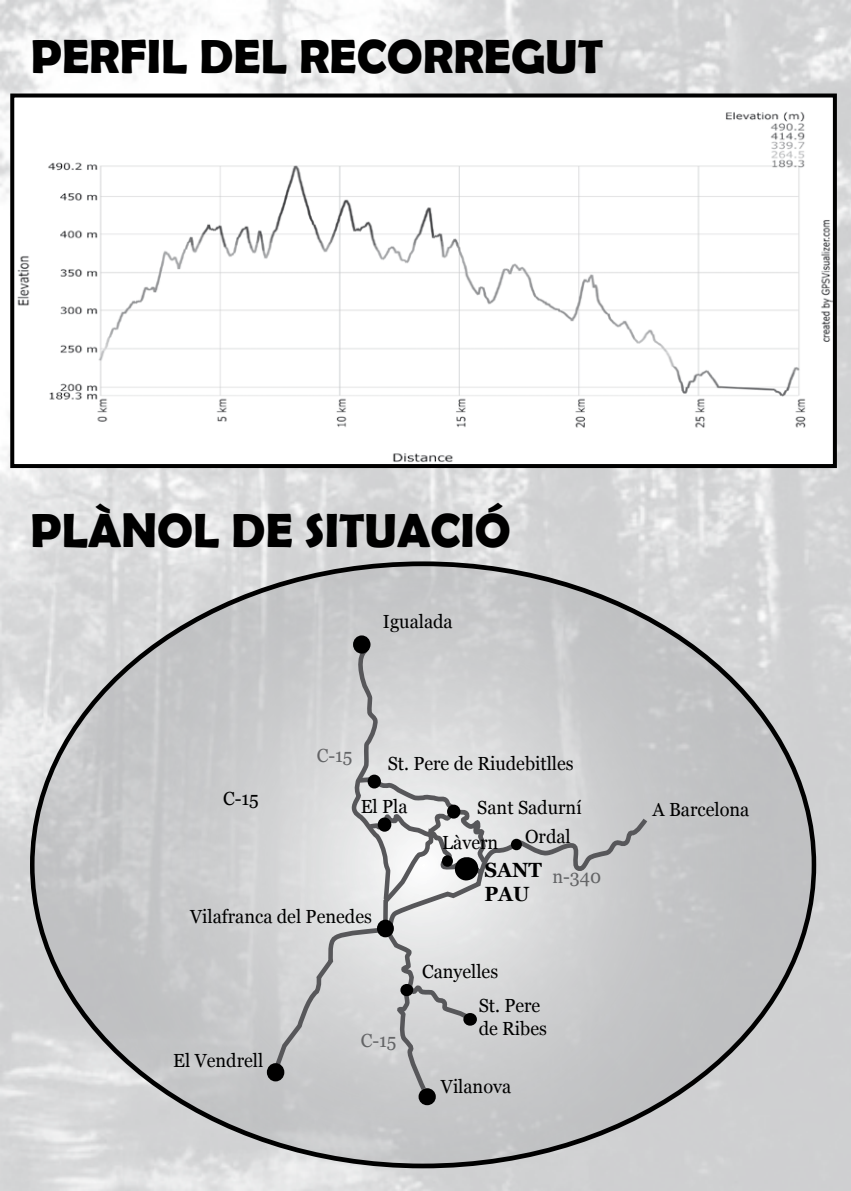
<style>
.page{position:relative;width:851px;height:1191px;background:#fff}
.page>*{position:absolute;margin:0;border:0;box-sizing:border-box;transform-origin:0 0}
.t1{font:700 48px "Berlin Sans FB Demi";color:#000}
.t2{font:700 20.6px/24.6px "Georgia";color:#000;scale:.96 1}
.t3{font:19px/22.8px "Georgia";color:#000;scale:.96 1}
.t4{font:19px "Georgia";color:#636466;scale:.96 1}
</style>
<div class="page">
<img style="left:0;top:0;width:850px;height:1191px">
<svg style="left:32px;top:564px;width:781px;height:602px;background:#c5c6c7"></svg>
<svg style="left:272px;top:815px;width:377px;height:255px;background:#cfcfd0"></svg>
<div style="left:421px;top:1090px;width:12px;height:12px;background:#000;border-radius:50%"></div>
<div style="left:418px;top:1088px;width:18px;height:17px;border:5px solid #000;border-radius:50%"></div>
<div style="left:269px;top:1065px;width:13px;height:14px;background:#000;border-radius:50%"></div>
<div style="left:267px;top:1063px;width:17px;height:18px;border:5px solid #000;border-radius:50%"></div>
<svg style="left:353px;top:635px;width:135px;height:458px;background:#cdcdce"></svg>
<div style="left:449px;top:807px;width:9px;height:9px;background:#000;border-radius:50%"></div>
<div style="left:447px;top:804px;width:13px;height:14px;border:5px solid #000;border-radius:50%"></div>
<div style="left:380px;top:820px;width:9px;height:9px;background:#000;border-radius:50%"></div>
<div style="left:377px;top:817px;width:14px;height:14px;border:5px solid #000;border-radius:50%"></div>
<div style="left:370px;top:777px;width:8px;height:9px;background:#000;border-radius:50%"></div>
<div style="left:367px;top:774px;width:14px;height:14px;border:5px solid #000;border-radius:50%"></div>
<div style="left:355px;top:638px;width:13px;height:13px;background:#000;border-radius:50%"></div>
<div style="left:353px;top:635px;width:17px;height:18px;border:5px solid #000;border-radius:50%"></div>
<div style="left:511px;top:839px;width:11px;height:11px;border:5px solid #000;border-radius:50%"></div>
<img style="left:15px;top:98px;width:816px;height:365px">
<div style="left:10px;top:93px;width:826px;height:375px;border:4px solid #000"></div>
<h1 class="t1" style="left:31px;top:28px;width:574px">PERFIL DEL RECORREGUT</h1>
<h1 class="t1" style="left:31px;top:502px;width:481px">PLÀNOL DE SITUACIÓ</h1>
<p class="t3" style="left:223px;top:787px;width:39px">C-15</p>
<p class="t3" style="left:383px;top:610px;width:74px">Igualada</p>
<p class="t4" style="left:317px;top:745px;width:39px">C-15</p>
<p class="t3" style="left:387px;top:752px;width:195px">St. Pere de Riudebitlles</p>
<p class="t3" style="left:360px;top:795px;width:50px">El Pla</p>
<p class="t3" style="left:442px;top:831px;width:60px">Làvern</p>
<p class="t3" style="left:477px;top:795px;width:110px">Sant Sadurní</p>
<p class="t3" style="left:525px;top:825px;width:49px">Ordal</p>
<p class="t2" style="left:484px;top:857px;width:61px">SANT<br>PAU</p>
<p class="t4" style="left:552px;top:865px;width:52px">n-340</p>
<p class="t3" style="left:190px;top:905px;width:191px">Vilafranca del Penedes</p>
<p class="t3" style="left:173px;top:1049px;width:95px">El Vendrell</p>
<p class="t4" style="left:360px;top:1030px;width:39px">C-15</p>
<p class="t3" style="left:422px;top:959px;width:81px">Canyelles</p>
<p class="t3" style="left:478px;top:994px;width:73px">St. Pere de Ribes</p>
<p class="t3" style="left:441px;top:1074px;width:75px">Vilanova</p>
<p class="t3" style="left:652px;top:797px;width:102px">A Barcelona</p>
</div>
